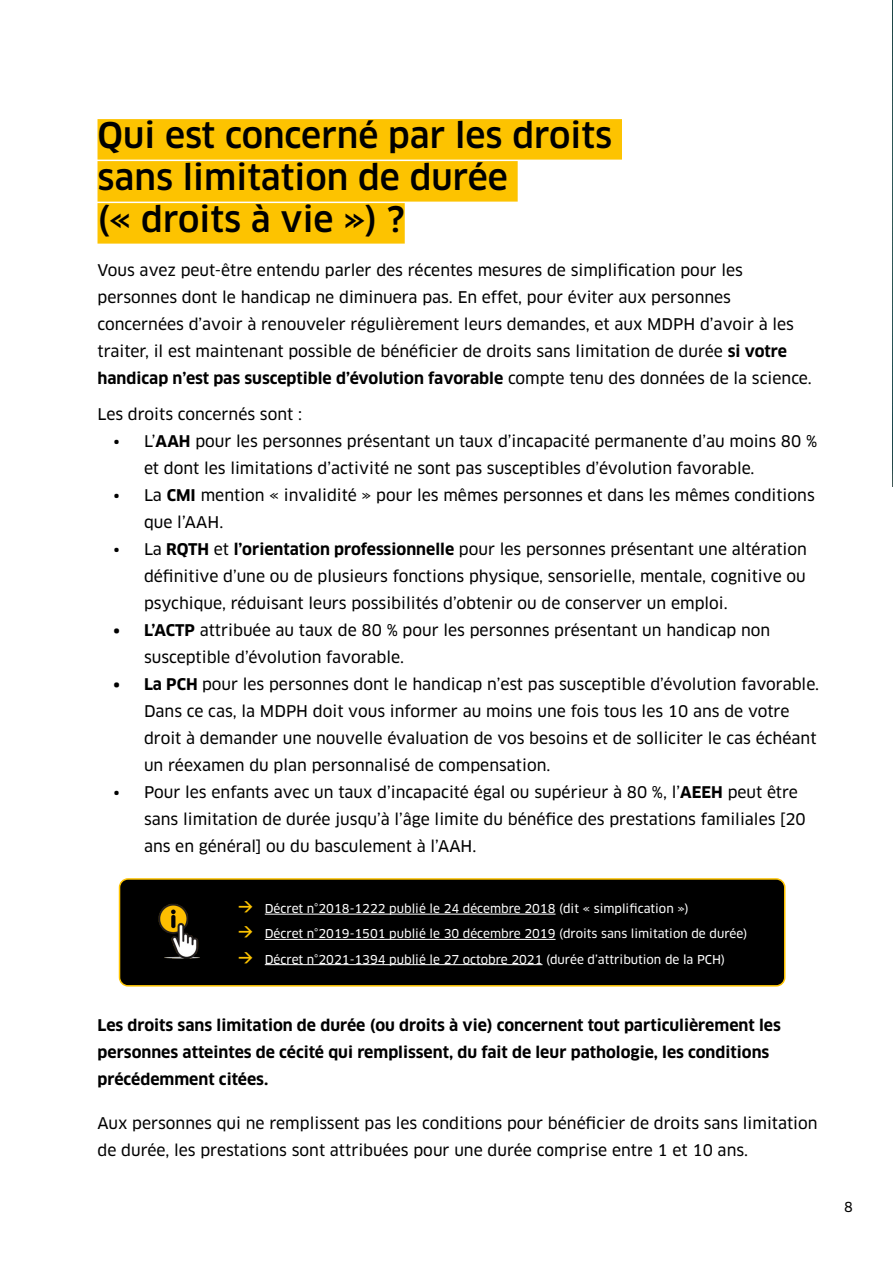
<style>
.page{position:relative;width:893px;height:1263px;background:#fff}
.page>*{position:absolute;margin:0;border:0;box-sizing:border-box;transform-origin:0 0}
.t1{font:500 34.5px/42px "Clan OT";color:#000}
.t2{font:15.75px/27px "Clan OT News";color:#000}
.t3{font:700 15.75px/27px "Clan OT";color:#000}
.t4{font:13.5px "Clan OT News";color:#000}
.t5{font:12px/25.2px "Clan OT News";color:#fff}
.s1{font-family:"Clan OT";font-weight:700}
.s2{font-family:"Clan OT News";font-weight:400}
</style>
<div class="page">
<div style="left:98px;top:119px;width:524px;height:41px;background:#fdc300"></div>
<div style="left:98px;top:161px;width:420px;height:41px;background:#fdc300"></div>
<div style="left:98px;top:203px;width:307px;height:41px;background:#fdc300"></div>
<div style="left:120px;top:879px;width:665px;height:107px;background:#000;border-radius:9px"></div>
<div style="left:119px;top:878px;width:666px;height:108px;border:2px solid #fdc300;border-radius:9px"></div>
<hr style="left:265px;top:914px;width:290px;height:1px;background:#fff">
<hr style="left:265px;top:939px;width:290px;height:1px;background:#fff">
<hr style="left:265px;top:964px;width:277px;height:1px;background:#fff">
<img style="left:158px;top:903px;width:42px;height:56px">
<img style="left:892px;top:0;width:1px;height:486px">
<h1 class="t1" style="left:98px;top:115px;width:516px">Qui est concerné par les droits sans limitation de durée<br>(« droits à vie ») ?</h1>
<p class="t2" style="left:98px;top:257px;width:698px">Vous avez peut-être entendu parler des récentes mesures de simplification pour les personnes dont le handicap ne diminuera pas. En effet, pour éviter aux personnes concernées d’avoir à renouveler régulièrement leurs demandes, et aux MDPH d’avoir à les traiter, il est maintenant possible de bénéficier de droits sans limitation de durée <span class="s1">si votre</span></p>
<p class="t3" style="left:98px;top:365px;width:716px">handicap n’est pas susceptible d’évolution favorable <span class="s2">compte tenu des données de la science.</span></p>
<p class="t2" style="left:98px;top:401px;width:206px">Les droits concernés sont :</p>
<p class="t2" style="left:144px;top:428px;width:675px;text-indent:-31px">• L’<span class="s1">AAH</span> pour les personnes présentant un taux d’incapacité permanente d’au moins 80 % et dont les limitations d’activité ne sont pas susceptibles d’évolution favorable.</p>
<p class="t2" style="left:144px;top:482px;width:672px;text-indent:-31px">• La <span class="s1">CMI</span> mention « invalidité » pour les mêmes personnes et dans les mêmes conditions que l’AAH.</p>
<p class="t2" style="left:144px;top:536px;width:664px;text-align:justify;text-indent:-31px">• La <span class="s1">RQTH</span> et <span class="s1">l’orientation professionnelle</span> pour les personnes présentant une altération définitive d’une ou de plusieurs fonctions physique, sensorielle, mentale, cognitive ou psychique, réduisant leurs possibilités d’obtenir ou de conserver un emploi.</p>
<p class="t2" style="left:144px;top:617px;width:628px;text-indent:-31px"><span class="s1">• L’ACTP</span> attribuée au taux de 80 % pour les personnes présentant un handicap non susceptible d’évolution favorable.</p>
<p class="t2" style="left:144px;top:671px;width:677px;text-indent:-31px"><span class="s1">• La PCH</span> pour les personnes dont le handicap n’est pas susceptible d’évolution favorable.<br>Dans ce cas, la MDPH doit vous informer au moins une fois tous les 10 ans de votre droit à demander une nouvelle évaluation de vos besoins et de solliciter le cas échéant un réexamen du plan personnalisé de compensation.</p>
<p class="t2" style="left:144px;top:779px;width:663px;text-indent:-31px">• Pour les enfants avec un taux d’incapacité égal ou supérieur à 80 %, l’<span class="s1">AEEH</span> peut être sans limitation de durée jusqu’à l’âge limite du bénéfice des prestations familiales [20 ans en général] ou du basculement à l’AAH.</p>
<p class="t5" style="left:265px;top:896px;width:484px">Décret n°2018-1222 publié le 24 décembre 2018 (dit « simplification »)<br>Décret n°2019-1501 publié le 30 décembre 2019 (droits sans limitation de durée)<br>Décret n°2021-1394 publié le 27 octobre 2021 (durée d’attribution de la PCH)</p>
<p class="t3" style="left:98px;top:1012px;width:685px">Les droits sans limitation de durée (ou droits à vie) concernent tout particulièrement les personnes atteintes de cécité qui remplissent, du fait de leur pathologie, les conditions précédemment citées.</p>
<p class="t2" style="left:98px;top:1110px;width:722px">Aux personnes qui ne remplissent pas les conditions pour bénéficier de droits sans limitation de durée, les prestations sont attribuées pour une durée comprise entre 1 et 10 ans.</p>
<p class="t4" style="left:844px;top:1199px;width:10px">8</p>
</div>
